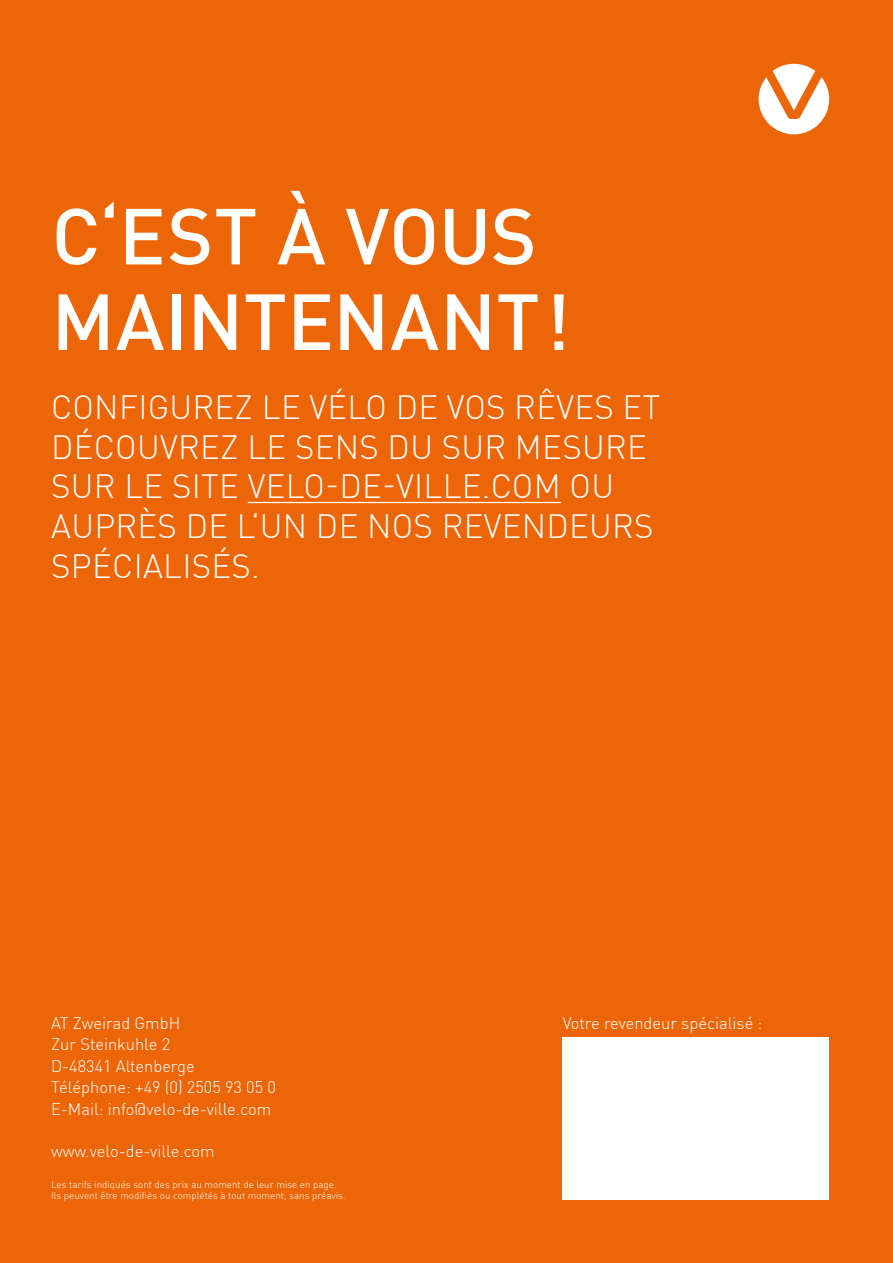
<style>
.page{position:relative;width:893px;height:1263px;background:#ec6608}
.page>*{position:absolute;margin:0;border:0;box-sizing:border-box;transform-origin:0 0}
.t1{font:500 78px/85.5px "FFDIN Profor IIC";color:#fff}
.t2{font:300 33px/39.6px "FFDIN Profor IIC";letter-spacing:.01em;color:#fff}
.t3{font:300 16.5px/21.3px "FFDIN Profor IIC";color:#fff}
.t4{font:300 9.75px/11.7px "FFDIN Profor IIC";letter-spacing:.005em;color:#fff}
</style>
<div class="page">
<svg style="left:759px;top:64px;width:70px;height:70px"></svg>
<div style="left:563px;top:1037px;width:266px;height:162px;background:#fff"></div>
<hr style="left:248px;top:502px;width:313px;height:1px;background:#fff">
<h1 class="t1" style="left:51px;top:189px;width:521px">C‘EST À VOUS<br>MAINTENANT!</h1>
<h2 class="t2" style="left:51px;top:385px;width:611px">CONFIGUREZ LE VÉLO DE VOS RÊVES ET<br>DÉCOUVREZ LE SENS DU SUR MESURE<br>SUR LE SITE VELO-DE-VILLE.COM OU<br>AUPRÈS DE L‘UN DE NOS REVENDEURS<br>SPÉCIALISÉS.</h2>
<p class="t3" style="left:51px;top:1011px;width:226px">AT Zweirad GmbH<br>Zur Steinkuhle 2<br>D-48341 Altenberge<br>Téléphone: +49 (0) 2505 93 05 0<br>E- Mail: info@velo-de-ville.com</p>
<p class="t3" style="left:51px;top:1139px;width:165px">www.velo- de-ville.com</p>
<p class="t4" style="left:51px;top:1177px;width:296px">Les tarifs indiqués sont des prix au moment de leur mise en page.<br>Ils peuvent être modifiés ou complétés à tout moment, sans préavis.</p>
<p class="t3" style="left:563px;top:1011px;width:201px">Votre revendeur spécialisé :</p>
</div>
